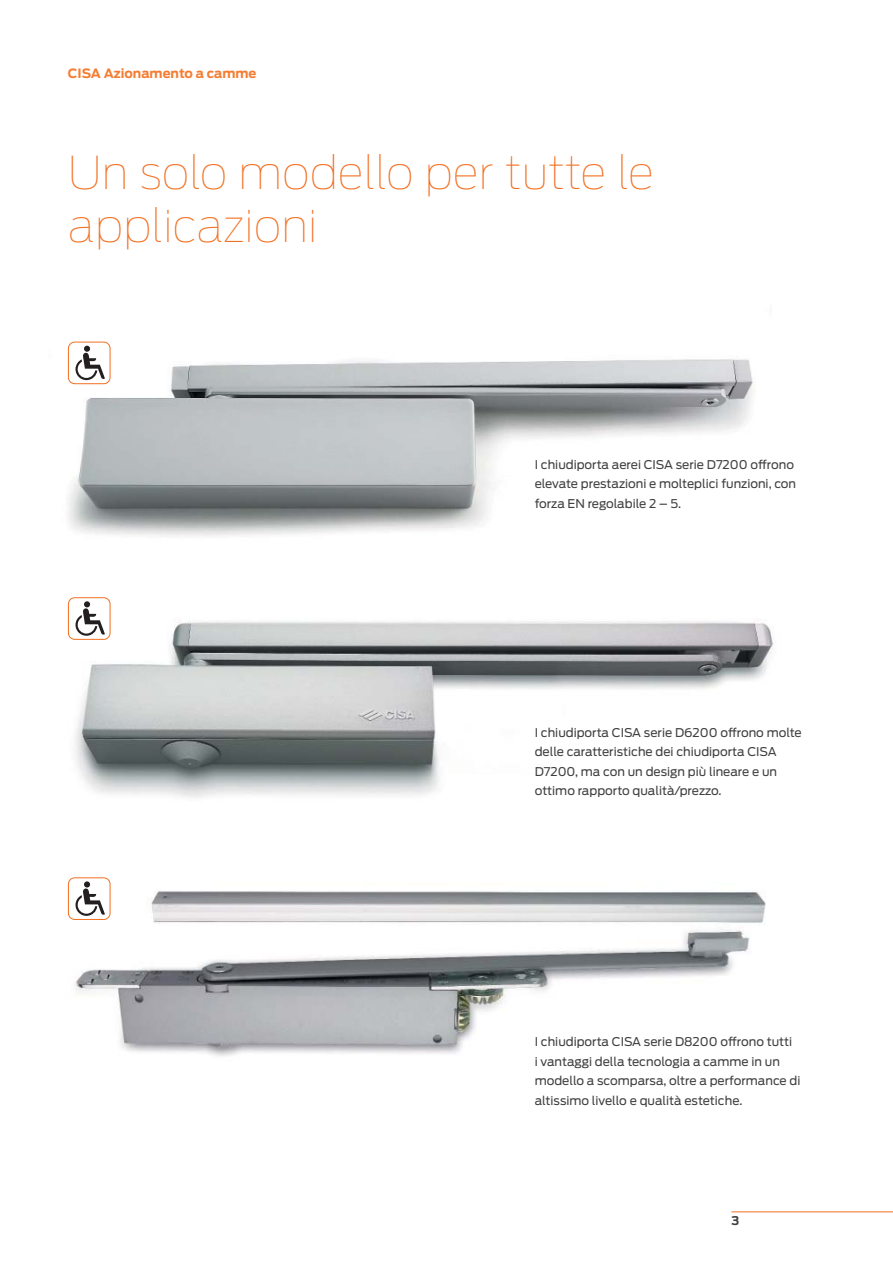
<style>
.page{position:relative;width:893px;height:1263px;background:#fff}
.page>*{position:absolute;margin:0;border:0;box-sizing:border-box;transform-origin:0 0}
.t1{font:100 45px/52.5px "Antenna";color:#f36f21}
.t2{font:700 12.75px "Antenna";color:#f47d32}
.t3{font:12px/19.5px "Antenna";color:#404041}
.t4{font:700 12px "Antenna";color:#404041}
</style>
<div class="page">
<hr style="left:731px;top:1212px;width:162px;height:1px;background:#f36f21">
<img style="left:67px;top:341px;width:688px;height:196px">
<img style="left:67px;top:877px;width:699px;height:179px">
<img style="left:67px;top:597px;width:707px;height:201px">
<div style="left:68px;top:342px;width:42px;height:42px;background:#fff;border-radius:6px"></div>
<div style="left:68px;top:342px;width:42px;height:42px;border:1px solid #f36f21;border-radius:6px"></div>
<svg style="left:76px;top:346px;width:29px;height:34px"></svg>
<div style="left:68px;top:598px;width:42px;height:41px;background:#fff;border-radius:6px"></div>
<div style="left:68px;top:597px;width:42px;height:43px;border:1px solid #f36f21;border-radius:6px"></div>
<svg style="left:76px;top:601px;width:29px;height:35px"></svg>
<div style="left:68px;top:878px;width:42px;height:41px;background:#fff;border-radius:6px"></div>
<div style="left:68px;top:877px;width:42px;height:43px;border:1px solid #f36f21;border-radius:6px"></div>
<svg style="left:76px;top:881px;width:29px;height:35px"></svg>
<p class="t2" style="left:68px;top:68px;width:190px">CISA Azionamento a camme</p>
<h1 class="t1" style="left:68px;top:149px;width:587px">Un solo modello per tutte le applicazioni</h1>
<p class="t3" style="left:535px;top:456px;width:263px">I chiudiporta aerei CISA serie D7200 offrono elevate prestazioni e molteplici funzioni, con forza EN regolabile 2 – 5.</p>
<p class="t3" style="left:535px;top:723px;width:268px">I chiudiporta CISA serie D6200 offrono molte delle caratteristiche dei chiudiporta CISA D7200, ma con un design più lineare e un ottimo rapporto qualità/prezzo.</p>
<p class="t3" style="left:535px;top:1033px;width:267px">I chiudiporta CISA serie D8200 offrono tutti<br>i vantaggi della tecnologia a camme in un modello a scomparsa, oltre a performance di altissimo livello e qualità estetiche.</p>
<p class="t4" style="left:731px;top:1216px;width:9px">3</p>
</div>
